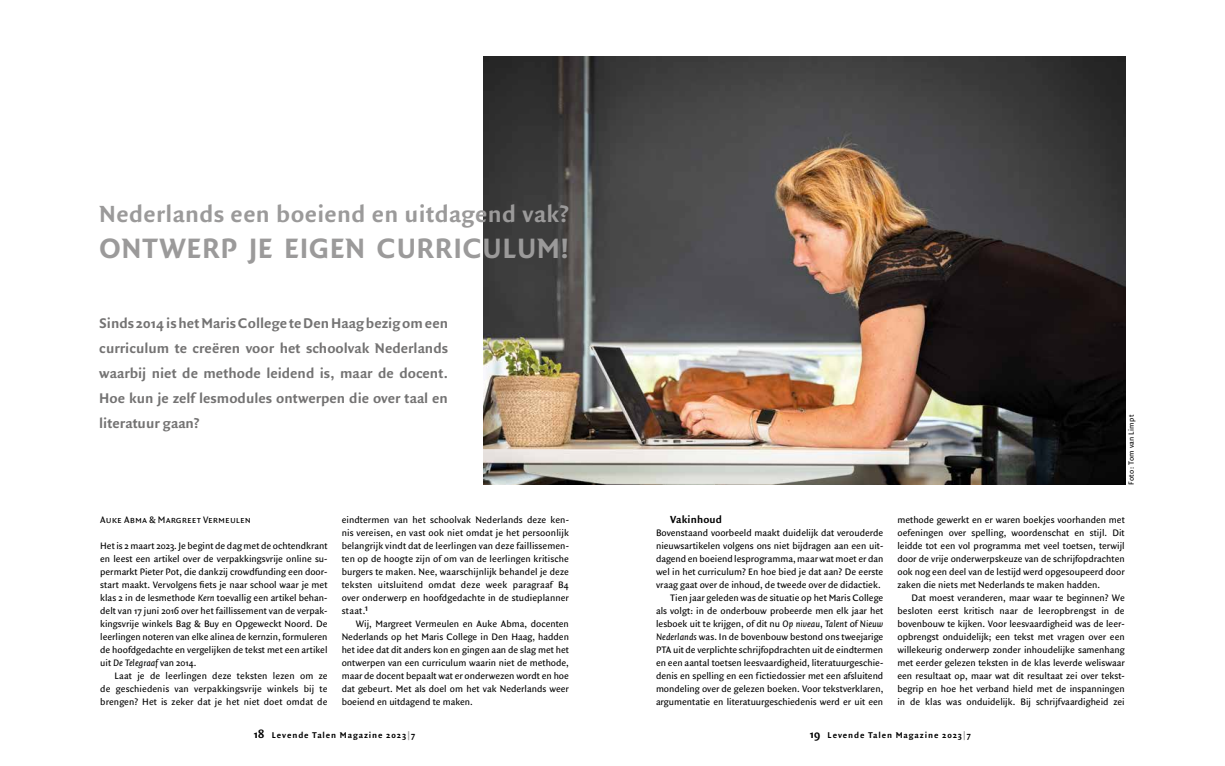
<style>
.page{position:relative;width:1225px;height:766px;background:#fff}
.page>*{position:absolute;margin:0;border:0;box-sizing:border-box;transform-origin:0 0}
.t1{font:700 30px "Quadraat Sans Pro";letter-spacing:.015em;color:#9b9a9a}
.t2{font:700 25px "Quadraat Sans Pro";letter-spacing:.015em;color:#9b9a9a}
.t3{font:700 15px/25px "Quadraat Sans Pro";color:#747373;text-align:justify}
.t4{font:700 11px "Quadraat Sans Pro";letter-spacing:.015em;color:#000}
.t5{font:10px/13px "Quadraat Sans Pro";color:#000;text-align:justify}
.t6{font:700 9px "Quadraat Sans Pro";letter-spacing:.1em;color:#000}
.t7{font:8px "Quadraat Sans Pro";letter-spacing:.02em;color:#000}
.s1{font-style:italic}
.s2{font-size:12px}
.s3{color:#9b9a9a}
</style>
<div class="page">
<img style="left:483px;top:57px;width:642px;height:428px">
<h2 class="t2" style="left:99px;top:196px;width:471px">Nederlands een boeiend en uitdagend vak?</h2>
<h1 class="t1" style="left:99px;top:227px;width:471px">ONTWERP JE EIGEN CURRICULUM!</h1>
<h3 class="t3" style="left:99px;top:310px;width:350px">Sinds 2014 is het Maris College te Den Haag bezig om een curriculum te creëren voor het schoolvak Nederlands waarbij niet de methode leidend is, maar de docent.<br>Hoe kun je zelf lesmodules ontwerpen die over taal en literatuur gaan?</h3>
<p class="t5" style="left:100px;top:512px;width:152px">Auke Abma &amp; Margreet Vermeulen</p>
<p class="t5" style="left:100px;top:538px;width:229px">Het is 2 maart 2023. Je begint de dag met de ochtendkrant en leest een artikel over de verpakkingsvrije online su&shy;permarkt Pieter Pot, die dankzij crowdfunding een door&shy;start maakt. Vervolgens fiets je naar school waar je met klas 2 in de lesmethode <span class="s1">Kern</span> toevallig een artikel behan&shy;delt van 17 juni 2016 over het faillissement van de verpak&shy;kingsvrije winkels Bag &amp; Buy en Opgeweckt Noord. De leerlingen noteren van elke alinea de kernzin, formuleren de hoofdgedachte en vergelijken de tekst met een artikel uit <span class="s1">De Telegraaf</span> van 2014.</p>
<p class="t5" style="left:100px;top:668px;width:229px;text-indent:14px">Laat je de leerlingen deze teksten lezen om ze de geschiedenis van verpakkingsvrije winkels bij te brengen? Het is zeker dat je het niet doet omdat de</p>
<p class="t5" style="left:342px;top:512px;width:229px">eindtermen van het schoolvak Nederlands deze ken&shy;nis vereisen, en vast ook niet omdat je het persoonlijk belangrijk vindt dat de leerlingen van deze faillissemen&shy;ten op de hoogte zijn of om van de leerlingen kritische burgers te maken. Nee, waarschijnlijk behandel je deze teksten uitsluitend omdat deze week paragraaf B4 over onderwerp en hoofdgedachte in de studieplanner staat.1</p>
<p class="t5" style="left:342px;top:616px;width:229px;text-indent:14px">Wij, Margreet Vermeulen en Auke Abma, docenten Nederlands op het Maris College in Den Haag, hadden het idee dat dit anders kon en gingen aan de slag met het ontwerpen van een curriculum waarin niet de methode, maar de docent bepaalt wat er onderwezen wordt en hoe dat gebeurt. Met als doel om het vak Nederlands weer boeiend en uitdagend te maken.</p>
<p class="t4" style="left:670px;top:511px;width:53px">Vakinhoud</p>
<p class="t5" style="left:656px;top:525px;width:229px;text-align:right">Bovenstaand voorbeeld maakt duidelijk dat verouderde nieuwsartikelen volgens ons niet bijdragen aan een uit&shy;dagend en boeiend lesprogramma, maar wat moet er dan wel in het curriculum? En hoe bied je dat aan? De eerste vraag gaat over de inhoud, de tweede over de didactiek.<br>Tien jaar geleden was de situatie op het Maris College<br>als volgt: in de onderbouw probeerde men elk jaar het lesboek uit te krijgen, of dit nu <span class="s1">Op niveau</span>, <span class="s1">Talent</span> of <span class="s1">Nieuw Nederlands</span> was. In de bovenbouw bestond ons tweejarige PTA uit de verplichte schrijfopdrachten uit de eindtermen en een aantal toetsen leesvaardigheid, literatuurgeschie&shy;denis en spelling en een fictiedossier met een afsluitend mondeling over de gelezen boeken. Voor tekstverklaren, argumentatie en literatuurgeschiedenis werd er uit een</p>
<p class="t7" style="left:1125px;top:484px;width:71px;rotate:-90deg">Foto: Tom van Limpt</p>
<p class="t5" style="left:897px;top:512px;width:229px">methode gewerkt en er waren boekjes voorhanden met oefeningen over spelling, woordenschat en stijl. Dit leidde tot een vol programma met veel toetsen, terwijl door de vrije onderwerpskeuze van de schrijfopdrachten ook nog een deel van de lestijd werd opgesoupeerd door zaken die niets met Nederlands te maken hadden.</p>
<p class="t5" style="left:897px;top:590px;width:229px;text-indent:14px">Dat moest veranderen, maar waar te beginnen? We besloten eerst kritisch naar de leeropbrengst in de bovenbouw te kijken. Voor leesvaardigheid was de leer&shy;opbrengst onduidelijk; een tekst met vragen over een willekeurig onderwerp zonder inhoudelijke samenhang met eerder gelezen teksten in de klas leverde weliswaar een resultaat op, maar wat dit resultaat zei over tekst&shy;begrip en hoe het verband hield met de inspanningen in de klas was onduidelijk. Bij schrijfvaardigheid zei</p>
<p class="t6" style="left:254px;top:728px;width:163px"><span class="s2">18</span> Levende Talen Magazine 2023<span class="s3">|</span>7</p>
<p class="t6" style="left:809px;top:728px;width:163px"><span class="s2">19</span> Levende Talen Magazine 2023<span class="s3">|</span>7</p>
</div>
